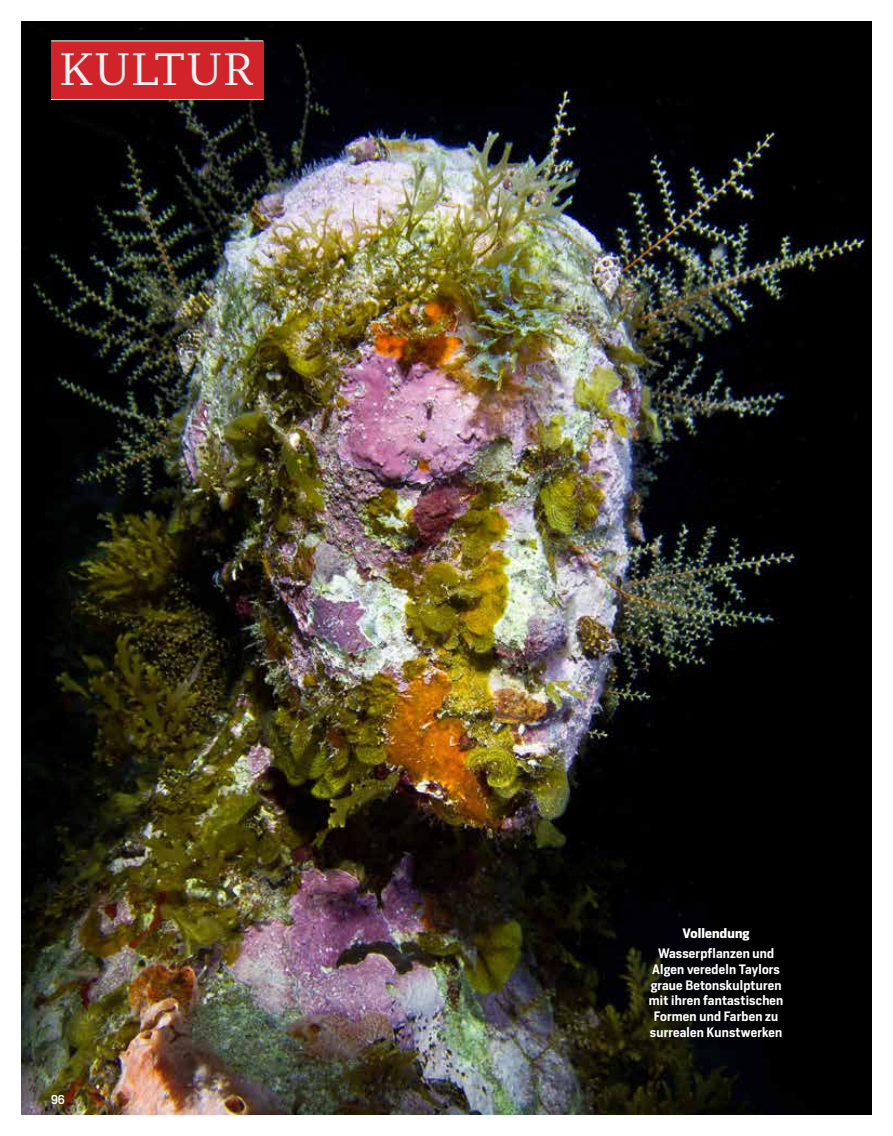
<style>
.page{position:relative;width:893px;height:1136px;background:#fff}
.page>*{position:absolute;margin:0;border:0;box-sizing:border-box;transform-origin:0 0}
.t1{font:46.5px "Candida Focus Roman";letter-spacing:.03em;color:#f0f1f2}
.t2{font:600 12.75px/15.8px "Heron Sans";letter-spacing:.015em;color:#fff;text-align:center}
.t3{font:700 12.75px "Heron Sans";letter-spacing:.01em;color:#fff}
.t4{font:500 12px "Heron Sans";color:#fff}
</style>
<div class="page">
<img style="left:21px;top:21px;width:850px;height:1093px">
<div style="left:51px;top:41px;width:212px;height:58px;background:#d1232a"></div>
<hr style="left:51px;top:40px;width:212px;height:1px;background:#fff">
<hr style="left:51px;top:99px;width:212px;height:1px;background:#fff">
<h1 class="t1" style="left:60px;top:43px;width:195px">KULTUR</h1>
<p class="t4" style="left:51px;top:1092px;width:15px">96</p>
<p class="t3" style="left:682px;top:925px;width:69px">Vollendung</p>
<p class="t2" style="left:649px;top:945px;width:136px">Wasserpflanzen und<br>Algen veredeln Taylors graue Betonskulpturen mit ihren fantastischen<br>Formen und Farben zu surrealen Kunstwerken</p>
</div>
